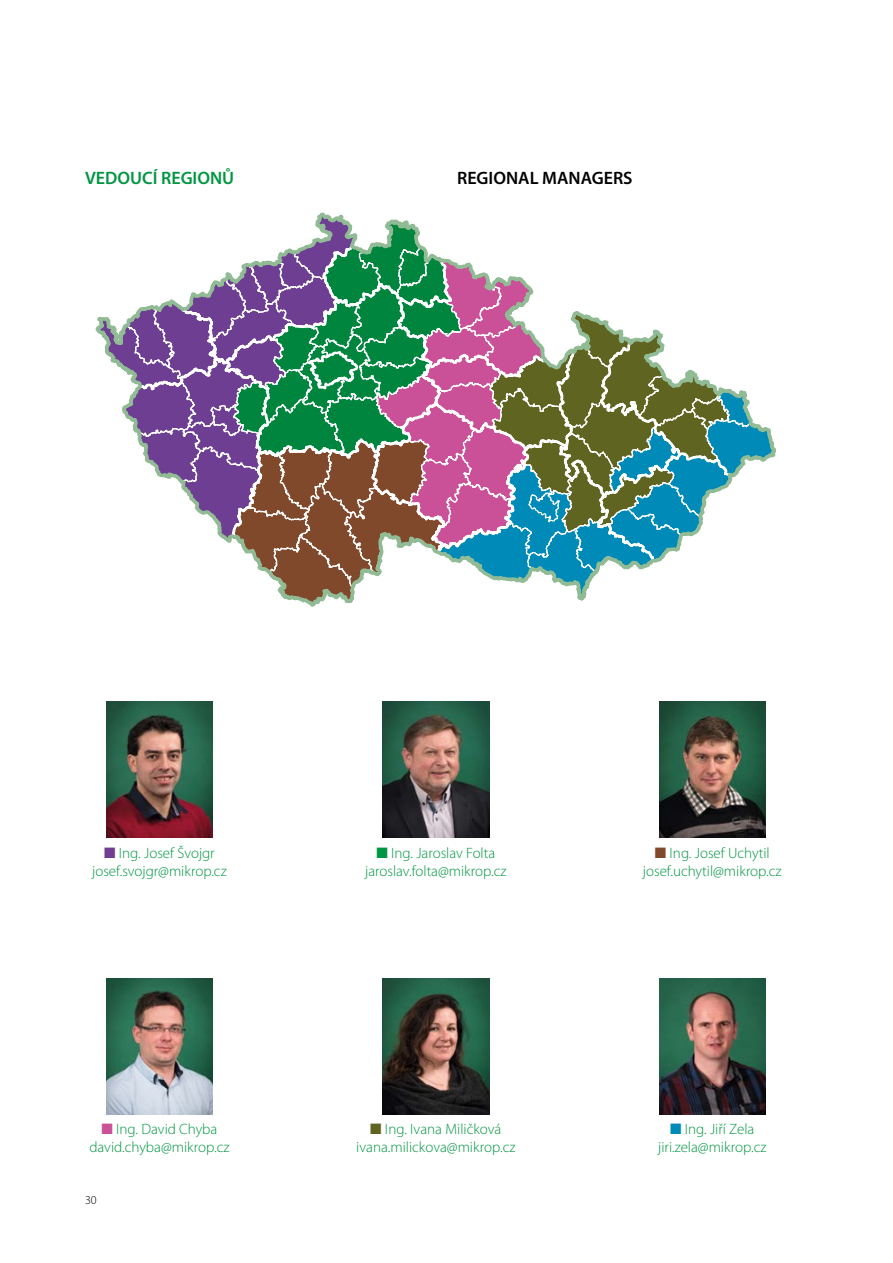
<style>
.page{position:relative;width:893px;height:1263px;background:#fff}
.page>*{position:absolute;margin:0;border:0;box-sizing:border-box;transform-origin:0 0}
.t1{font:600 18px "Myriad Pro";color:#000}
.t2{font:600 18px "Myriad Pro";color:#009641}
.t3{font:300 15px/18px "Myriad Pro";color:#009641;text-align:center}
.t4{font:300 12px "Myriad Pro";color:#000}
.s1{color:#6d3e91}
.s2{color:#81492b}
.s3{color:#ca5097}
.s4{color:#5f6521}
.s5{color:#008ab7}
</style>
<div class="page">
<svg style="left:96px;top:213px;width:680px;height:394px"></svg>
<img style="left:106px;top:702px;width:107px;height:136px">
<img style="left:106px;top:978px;width:107px;height:136px">
<img style="left:383px;top:702px;width:106px;height:136px">
<img style="left:383px;top:978px;width:106px;height:136px">
<img style="left:659px;top:978px;width:106px;height:136px">
<img style="left:659px;top:702px;width:106px;height:136px">
<p class="t2" style="left:85px;top:166px;width:151px">VEDOUCÍ REGIONŮ</p>
<p class="t1" style="left:457px;top:166px;width:177px">REGIONAL MANAGERS</p>
<p class="t3" style="left:92px;top:843px;width:136px"><span class="s1">■</span> Ing. Josef Švojgr josef.svojgr@mikrop.cz</p>
<p class="t3" style="left:365px;top:843px;width:143px">■ Ing. Jaroslav Folta jaroslav.folta@mikrop.cz</p>
<p class="t3" style="left:643px;top:843px;width:140px"><span class="s2">■</span> Ing. Josef Uchytil josef.uchytil@mikrop.cz</p>
<p class="t3" style="left:89px;top:1120px;width:142px"><span class="s3">■</span> Ing. David Chyba david.chyba@mikrop.cz</p>
<p class="t4" style="left:85px;top:1193px;width:13px">30</p>
<p class="t3" style="left:356px;top:1120px;width:161px"><span class="s4">■</span> Ing. Ivana Miličková ivana.milickova@mikrop.cz</p>
<p class="t3" style="left:658px;top:1120px;width:110px"><span class="s5">■</span> Ing. Jiří Zela jiri.zela@mikrop.cz</p>
</div>
